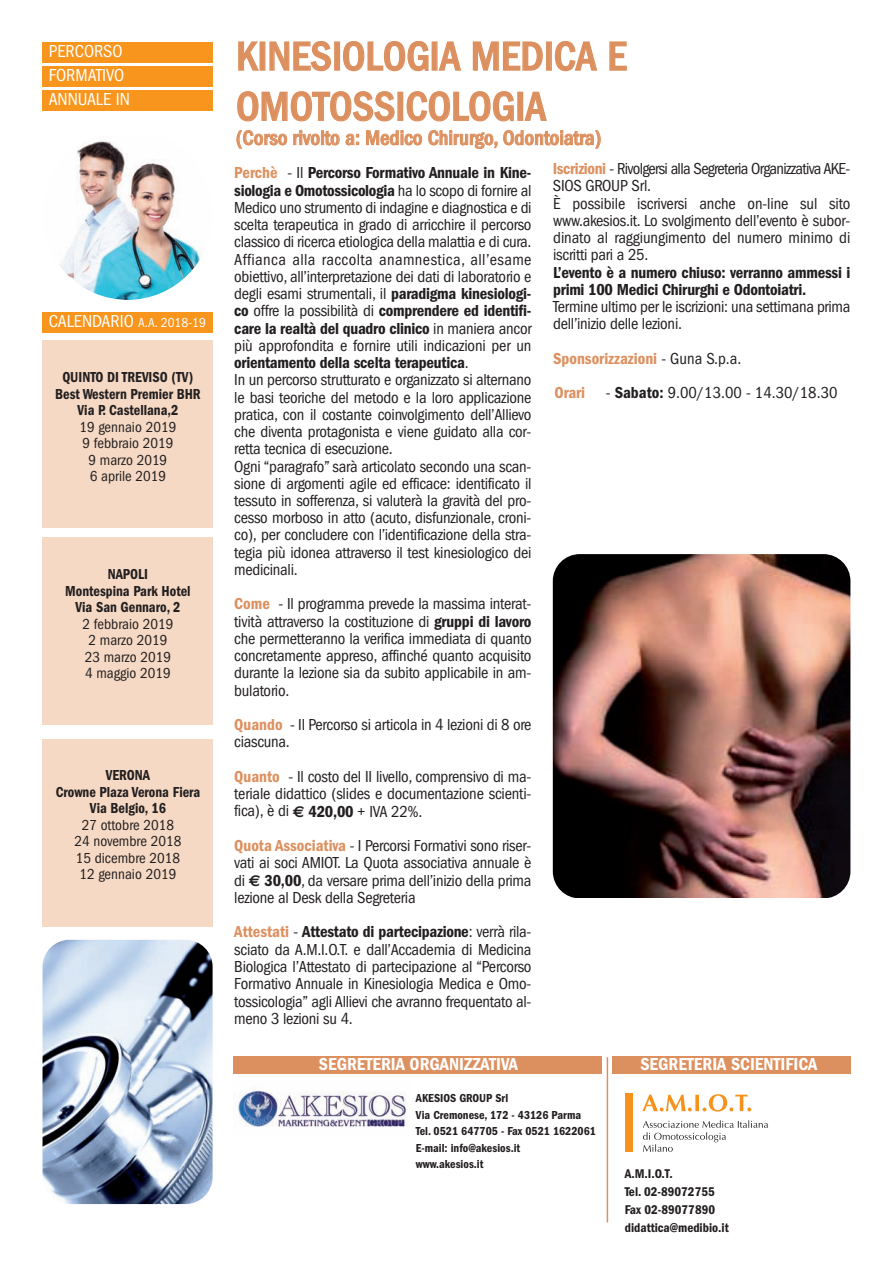
<style>
.page{position:relative;width:893px;height:1263px;background:#fff}
.page>*{position:absolute;margin:0;border:0;box-sizing:border-box;transform-origin:0 0}
.t1{font:500 condensed 42px/50.2px "Franklin Gothic";color:#dd905f}
.t2{font:500 condensed 21px "Franklin Gothic";letter-spacing:.005em;color:#dd905f}
.t3{font:600 condensed 18px "Franklin Gothic";color:#fff}
.t4{font:condensed 18px/24px "Franklin Gothic";color:#fff}
.t5{font:condensed 16.5px/17.2px "Franklin Gothic";letter-spacing:-.015em;color:#231f20}
.t6{font:600 condensed 16.5px/17.2px "Franklin Gothic";letter-spacing:-.015em;color:#231f20}
.t7{font:condensed 15px/16.5px "Franklin Gothic";color:#231f20;text-align:center}
.t8{font:600 condensed 15px/16.5px "Franklin Gothic";color:#231f20;text-align:center;scale:.95 1}
.t9{font:condensed 13.5px "Franklin Gothic";color:#fff}
.t10{font:600 condensed 13.2px/18px "Franklin Gothic";color:#231f20}
.t11{font:600 condensed 12px/16.5px "Franklin Gothic";color:#231f20}
.s1{font-size:18px}
.s2{font-weight:600;color:#dd905f}
.s3{font-weight:600}
.s4{font-family:"Euro Sans";font-weight:700;font-stretch:normal;font-size:15.75px}
</style>
<div class="page">
<div style="left:43px;top:340px;width:170px;height:188px;background:#f5d9c4"></div>
<div style="left:43px;top:43px;width:170px;height:20px;background:#f7951d"></div>
<div style="left:43px;top:67px;width:170px;height:20px;background:#f7951d"></div>
<div style="left:43px;top:91px;width:170px;height:20px;background:#f7951d"></div>
<img style="left:59px;top:141px;width:141px;height:159px">
<div style="left:43px;top:313px;width:170px;height:20px;background:#f7951d"></div>
<img style="left:238px;top:1090px;width:168px;height:37px">
<div style="left:234px;top:1056px;width:368px;height:17px;background:#dd905f"></div>
<hr style="left:607px;top:1057px;width:1px;height:165px;background:#dd905f">
<div style="left:612px;top:1056px;width:238px;height:17px;background:#dd905f"></div>
<div style="left:625px;top:1093px;width:8px;height:59px;background:#f7931d"></div>
<svg style="left:642px;top:1094px;width:109px;height:17px"></svg>
<svg style="left:643px;top:1120px;width:125px;height:32px"></svg>
<div style="left:43px;top:537px;width:170px;height:188px;background:#f5d9c4"></div>
<div style="left:43px;top:738px;width:170px;height:188px;background:#f5d9c4"></div>
<img style="left:43px;top:940px;width:170px;height:264px;border-radius:27px">
<img style="left:553px;top:554px;width:297px;height:344px;border-radius:27px">
<p class="t4" style="left:49px;top:41px;width:83px">PERCORSO<br>FORMATIVO<br>ANNUALE IN</p>
<h1 class="t1" style="left:236px;top:34px;width:392px">KINESIOLOGIA MEDICA E<br>OMOTOSSICOLOGIA</h1>
<p class="t2" style="left:236px;top:131px;width:367px">(Corso rivolto a: Medico Chirurgo, Odontoiatra)</p>
<p class="t9" style="left:49px;top:318px;width:159px"><span class="s1">CALENDARIO</span> A.A. 2018-19</p>
<p class="t8" style="left:55px;top:370px;width:155px">QUINTO DI TREVISO (TV)<br>Best Western Premier BHR<br>Via P. Castellana,2</p>
<p class="t7" style="left:80px;top:420px;width:98px">19 gennaio 2019<br>9 febbraio 2019<br>9 marzo 2019<br>6 aprile 2019</p>
<p class="t8" style="left:65px;top:567px;width:134px">NAPOLI<br>Montespina Park Hotel<br>Via San Gennaro, 2</p>
<p class="t7" style="left:82px;top:617px;width:93px;text-align:left">2 febbraio 2019<br>2 marzo 2019<br>23 marzo 2019<br>4 maggio 2019</p>
<p class="t8" style="left:56px;top:768px;width:153px">VERONA<br>Crowne Plaza Verona Fiera<br>Via Belgio, 16</p>
<p class="t7" style="left:74px;top:818px;width:109px">27 ottobre 2018<br>24 novembre 2018<br>15 dicembre 2018<br>12 gennaio 2019</p>
<p class="t5" style="left:234px;top:166px;width:299px"><span class="s2">Perchè</span> - Il <span class="s3">Percorso Formativo Annuale in Kine&shy;siologia e Omotossicologia</span> ha lo scopo di fornire al Medico uno strumento di indagine e diagnostica e di scelta terapeutica in grado di arricchire il percorso classico di ricerca etiologica della malattia e di cura.<br>Affianca alla raccolta anamnestica, all’esame obiettivo, all’interpretazione dei dati di laboratorio e degli esami strumentali, il <span class="s3">paradigma kinesiologi&shy;co</span> offre la possibilità di <span class="s3">comprendere ed identifi&shy;care la realtà del quadro clinico</span> in maniera ancor più approfondita e fornire utili indicazioni per un <span class="s3">orientamento della scelta terapeutica</span>.<br>In un percorso strutturato e organizzato si alternano le basi teoriche del metodo e la loro applicazione pratica, con il costante coinvolgimento dell’Allievo che diventa protagonista e viene guidato alla cor&shy;retta tecnica di esecuzione.<br>Ogni “paragrafo” sarà articolato secondo una scan&shy;sione di argomenti agile ed efficace: identificato il tessuto in sofferenza, si valuterà la gravità del pro&shy;cesso morboso in atto (acuto, disfunzionale, croni&shy;co), per concludere con l’identificazione della stra&shy;tegia più idonea attraverso il test kinesiologico dei medicinali.</p>
<p class="t5" style="left:234px;top:597px;width:299px;text-align:justify"><span class="s2">Come</span> - Il programma prevede la massima interat&shy;tività attraverso la costituzione di <span class="s3">gruppi di lavoro </span>che permetteranno la verifica immediata di quanto concretamente appreso, affinché quanto acquisito durante la lezione sia da subito applicabile in am&shy;bulatorio.</p>
<p class="t5" style="left:234px;top:717px;width:299px"><span class="s2">Quando</span> - Il Percorso si articola in 4 lezioni di 8 ore ciascuna.</p>
<p class="t5" style="left:234px;top:769px;width:299px;text-align:justify"><span class="s2">Quanto</span> - Il costo del II livello, comprensivo di ma&shy;teriale didattico (slides e documentazione scienti&shy;fica), è di <span class="s4">€</span> <span class="s3">420,00</span> + IVA 22%.</p>
<p class="t5" style="left:234px;top:838px;width:299px;text-align:justify"><span class="s2">Quota Associativa</span> - I Percorsi Formativi sono riser&shy;vati ai soci AMIOT. La Quota associativa annuale è di <span class="s4">€</span> <span class="s3">30,00</span>, da versare prima dell’inizio della prima lezione al Desk della Segreteria</p>
<p class="t5" style="left:234px;top:925px;width:299px;text-align:justify"><span class="s2">Attestati</span> - <span class="s3">Attestato di partecipazione</span>: verrà rila&shy;sciato da A.M.I.O.T. e dall’Accademia di Medicina Biologica l’Attestato di partecipazione al “Percorso Formativo Annuale in Kinesiologia Medica e Omo&shy;tossicologia” agli Allievi che avranno frequentato al&shy;meno 3 lezioni su 4.</p>
<p class="t5" style="left:553px;top:161px;width:299px"><span class="s2">Iscrizioni</span> - Rivolgersi alla Segreteria Organizzativa AKE-SIOS GROUP Srl.<br>È possibile iscriversi anche on-line sul sito www.akesios.it. Lo svolgimento dell’evento è subor&shy;dinato al raggiungimento del numero minimo di iscritti pari a 25.</p>
<p class="t6" style="left:553px;top:265px;width:299px">L’evento è a numero chiuso: verranno ammessi i primi 100 Medici Chirurghi e Odontoiatri.</p>
<p class="t5" style="left:553px;top:299px;width:299px">Termine ultimo per le iscrizioni: una settimana prima dell’inizio delle lezioni.</p>
<p class="t5" style="left:553px;top:342px;width:286px;line-height:34.5px"><span class="s2">Sponsorizzazioni</span> - Guna S.p.a.<br><span class="s2">Orari</span> - <span class="s3">Sabato:</span> 9.00/13.00 - 14.30/18.30</p>
<p class="t3" style="left:319px;top:1057px;width:201px">SEGRETERIA ORGANIZZATIVA</p>
<p class="t11" style="left:416px;top:1091px;width:182px">AKESIOS GROUP Srl<br>Via Cremonese, 172 - 43126 Parma<br>Tel. 0521 647705 - Fax 0521 1622061<br>E-mail: info@akesios.it<br>www.akesios.it</p>
<p class="t3" style="left:640px;top:1057px;width:179px">SEGRETERIA SCIENTIFICA</p>
<p class="t10" style="left:625px;top:1165px;width:105px">A.M.I.O.T.<br>Tel. 02-89072755<br>Fax 02-89077890 didattica@medibio.it</p>
</div>
